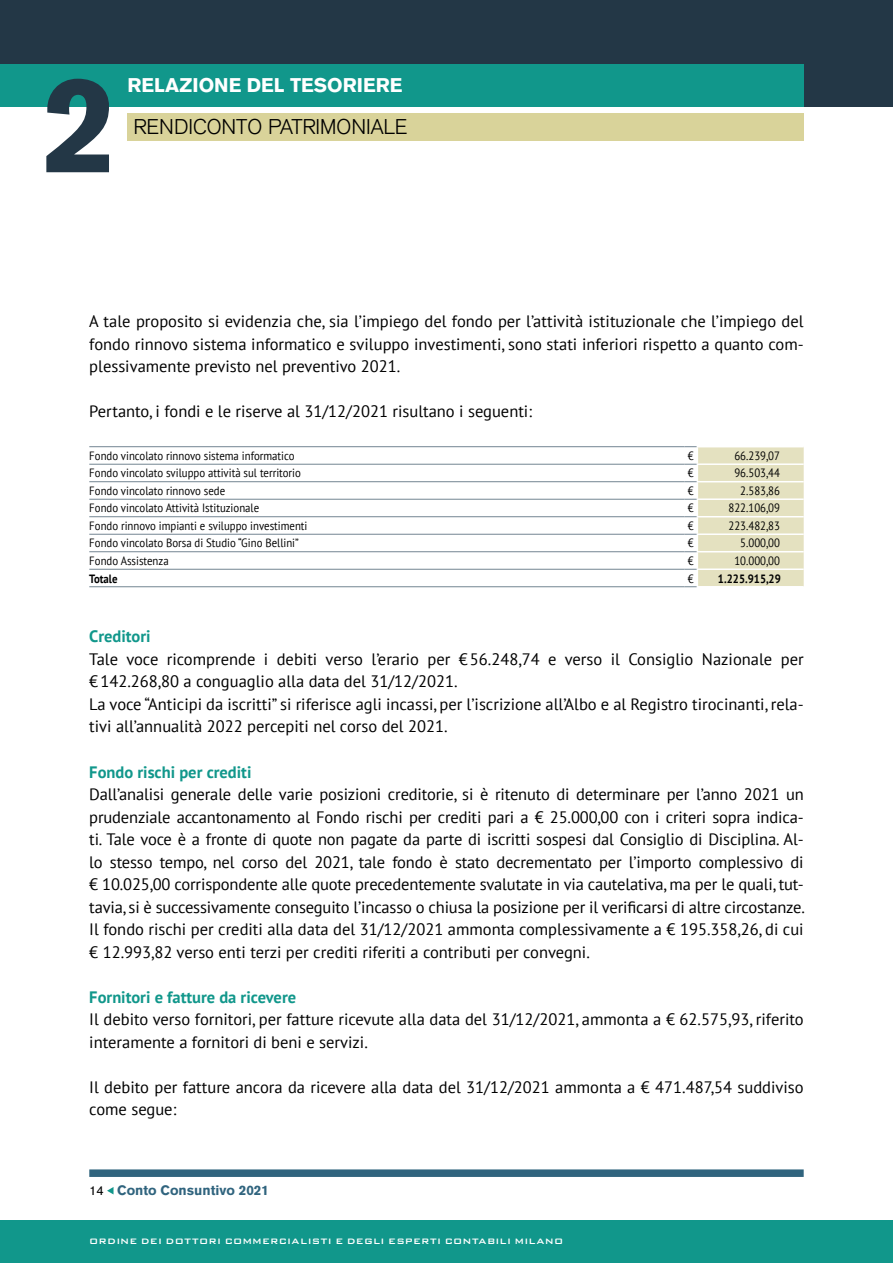
<style>
.page{position:relative;width:893px;height:1263px;background:#fff}
.page>*{position:absolute;margin:0;border:0;box-sizing:border-box;transform-origin:0 0}
.t1{font:300 21px "Akzidenz Grotesk";color:#000}
.t2{font:900 19.5px "Akzidenz Grotesk";color:#fff}
.TESTO_PIANO_GENERALE{font:16.5px/22.5px "PT Sans";color:#000}
.TESTO_PIANO_GENERALE-2{font:700 16.5px "PT Sans";color:#11978b}
.t3{font:900 13.5px "Akzidenz Grotesk";color:#30647e}
.TESTO_PIANO_IN_TABEL{font:12px "PT Sans";color:#000;scale:.9 1}
.TESTO_PIANO_IN_TABEL-2{font:700 12px "PT Sans";color:#000;scale:.9 1}
.t4{font:500 10.5px "Bank Gothic BT";letter-spacing:.015em;color:#fff}
.s1{font-weight:400;font-size:12.75px;color:#000}
</style>
<div class="page">
<div style="left:0;top:0;width:893px;height:106px;background:#233746"></div>
<div style="left:0;top:64px;width:804px;height:42px;background:#11978b"></div>
<div style="left:89px;top:1169px;width:715px;height:8px;background:#30647e"></div>
<svg style="left:107px;top:1187px;width:7px;height:7px"></svg>
<div style="left:0;top:1220px;width:893px;height:43px;background:#11978b"></div>
<svg style="left:46px;top:79px;width:63px;height:93px"></svg>
<hr style="left:89px;top:446px;width:596px;height:1px;background:#738592">
<hr style="left:89px;top:464px;width:596px;height:1px;background:#738592">
<hr style="left:89px;top:481px;width:596px;height:1px;background:#738592">
<hr style="left:89px;top:499px;width:596px;height:1px;background:#738592">
<hr style="left:89px;top:516px;width:596px;height:1px;background:#738592">
<hr style="left:89px;top:534px;width:596px;height:1px;background:#738592">
<hr style="left:89px;top:551px;width:596px;height:1px;background:#738592">
<hr style="left:89px;top:569px;width:596px;height:1px;background:#738592">
<hr style="left:89px;top:586px;width:596px;height:1px;background:#738592">
<svg style="left:685px;top:446px;width:119px;height:141px"></svg>
<div style="left:128px;top:113px;width:676px;height:27px;background:#d9d39a"></div>
<p class="t2" style="left:128px;top:73px;width:276px">RELAZIONE DEL TESORIERE</p>
<p class="t1" style="left:134px;top:114px;width:275px">RENDICONTO PATRIMONIALE</p>
<p class="TESTO_PIANO_GENERALE" style="left:89px;top:310px;width:716px;text-align:justify">A tale proposito si evidenzia che, sia l’impiego del fondo per l’attività istituzionale che l’impiego del fondo rinnovo sistema informatico e sviluppo investimenti, sono stati inferiori rispetto a quanto com&shy;plessivamente previsto nel preventivo 2021.</p>
<p class="TESTO_PIANO_GENERALE" style="left:89px;top:400px;width:444px">Pertanto, i fondi e le riserve al 31/12/2021 risultano i seguenti:</p>
<p class="TESTO_PIANO_IN_TABEL" style="left:89px;top:448px;width:230px">Fondo vincolato rinnovo sistema informatico</p>
<p class="TESTO_PIANO_IN_TABEL" style="left:688px;top:448px;width:8px">€</p>
<p class="TESTO_PIANO_IN_TABEL" style="left:734px;top:448px;width:52px">66.239,07</p>
<p class="TESTO_PIANO_IN_TABEL" style="left:89px;top:465px;width:237px">Fondo vincolato sviluppo attività sul territorio</p>
<p class="TESTO_PIANO_IN_TABEL" style="left:688px;top:465px;width:8px">€</p>
<p class="TESTO_PIANO_IN_TABEL" style="left:734px;top:465px;width:52px">96.503,44</p>
<p class="TESTO_PIANO_IN_TABEL" style="left:89px;top:483px;width:152px">Fondo vincolato rinnovo sede</p>
<p class="TESTO_PIANO_IN_TABEL" style="left:688px;top:483px;width:8px">€</p>
<p class="TESTO_PIANO_IN_TABEL" style="left:740px;top:483px;width:46px">2.583,86</p>
<p class="TESTO_PIANO_IN_TABEL" style="left:89px;top:500px;width:190px">Fondo vincolato Attività Istituzionale</p>
<p class="TESTO_PIANO_IN_TABEL" style="left:688px;top:500px;width:8px">€</p>
<p class="TESTO_PIANO_IN_TABEL" style="left:728px;top:500px;width:59px">822.106,09</p>
<p class="TESTO_PIANO_IN_TABEL" style="left:89px;top:518px;width:244px">Fondo rinnovo impianti e sviluppo investimenti</p>
<p class="TESTO_PIANO_IN_TABEL" style="left:688px;top:518px;width:8px">€</p>
<p class="TESTO_PIANO_IN_TABEL" style="left:728px;top:518px;width:59px">223.482,83</p>
<p class="TESTO_PIANO_IN_TABEL" style="left:89px;top:535px;width:234px">Fondo vincolato Borsa di Studio “Gino Bellini”</p>
<p class="TESTO_PIANO_IN_TABEL" style="left:688px;top:535px;width:8px">€</p>
<p class="TESTO_PIANO_IN_TABEL" style="left:740px;top:535px;width:46px">5.000,00</p>
<p class="TESTO_PIANO_IN_TABEL" style="left:89px;top:553px;width:90px">Fondo Assistenza</p>
<p class="TESTO_PIANO_IN_TABEL" style="left:688px;top:553px;width:8px">€</p>
<p class="TESTO_PIANO_IN_TABEL" style="left:734px;top:553px;width:52px">10.000,00</p>
<p class="TESTO_PIANO_IN_TABEL-2" style="left:89px;top:570px;width:33px">Totale</p>
<p class="TESTO_PIANO_IN_TABEL" style="left:688px;top:571px;width:8px">€</p>
<p class="TESTO_PIANO_IN_TABEL-2" style="left:718px;top:570px;width:71px">1.225.915,29</p>
<p class="TESTO_PIANO_GENERALE-2" style="left:89px;top:626px;width:63px">Creditori</p>
<p class="TESTO_PIANO_GENERALE" style="left:89px;top:647px;width:716px">Tale voce ricomprende i debiti verso l’erario per €56.248,74 e verso il Consiglio Nazionale per €142.268,80 a conguaglio alla data del 31/12/2021.</p>
<p class="TESTO_PIANO_GENERALE" style="left:89px;top:692px;width:716px">La voce “Anticipi da iscritti” si riferisce agli incassi, per l’iscrizione all’Albo e al Registro tirocinanti, rela&shy;tivi all’annualità 2022 percepiti nel corso del 2021.</p>
<p class="TESTO_PIANO_GENERALE-2" style="left:89px;top:761px;width:164px">Fondo rischi per crediti</p>
<p class="TESTO_PIANO_GENERALE" style="left:89px;top:782px;width:717px;text-align:justify">Dall’analisi generale delle varie posizioni creditorie, si è ritenuto di determinare per l’anno 2021 un prudenziale accantonamento al Fondo rischi per crediti pari a € 25.000,00 con i criteri sopra indica&shy;ti. Tale voce è a fronte di quote non pagate da parte di iscritti sospesi dal Consiglio di Disciplina. Al&shy;lo stesso tempo, nel corso del 2021, tale fondo è stato decrementato per l’importo complessivo di € 10.025,00 corrispondente alle quote precedentemente svalutate in via cautelativa, ma per le quali, tut&shy;tavia, si è successivamente conseguito l’incasso o chiusa la posizione per il verificarsi di altre circostanze.</p>
<p class="TESTO_PIANO_GENERALE" style="left:89px;top:917px;width:716px">Il fondo rischi per crediti alla data del 31/12/2021 ammonta complessivamente a € 195.358,26, di cui € 12.993,82 verso enti terzi per crediti riferiti a contributi per convegni.</p>
<p class="TESTO_PIANO_GENERALE-2" style="left:89px;top:986px;width:208px">Fornitori e fatture da ricevere</p>
<p class="TESTO_PIANO_GENERALE" style="left:89px;top:1007px;width:716px">Il debito verso fornitori, per fatture ricevute alla data del 31/12/2021, ammonta a € 62.575,93, riferito interamente a fornitori di beni e servizi.</p>
<p class="TESTO_PIANO_GENERALE" style="left:89px;top:1075px;width:716px">Il debito per fatture ancora da ricevere alla data del 31/12/2021 ammonta a € 471.487,54 suddiviso come segue:</p>
<p class="t3" style="left:89px;top:1182px;width:181px"><span class="s1">14</span> Conto Consuntivo 2021</p>
<p class="t4" style="left:89px;top:1236px;width:475px">ORDINE DEI DOTTORI COMMERCIALISTI E DEGLI ESPERTI CONTABILI MILANO</p>
</div>
